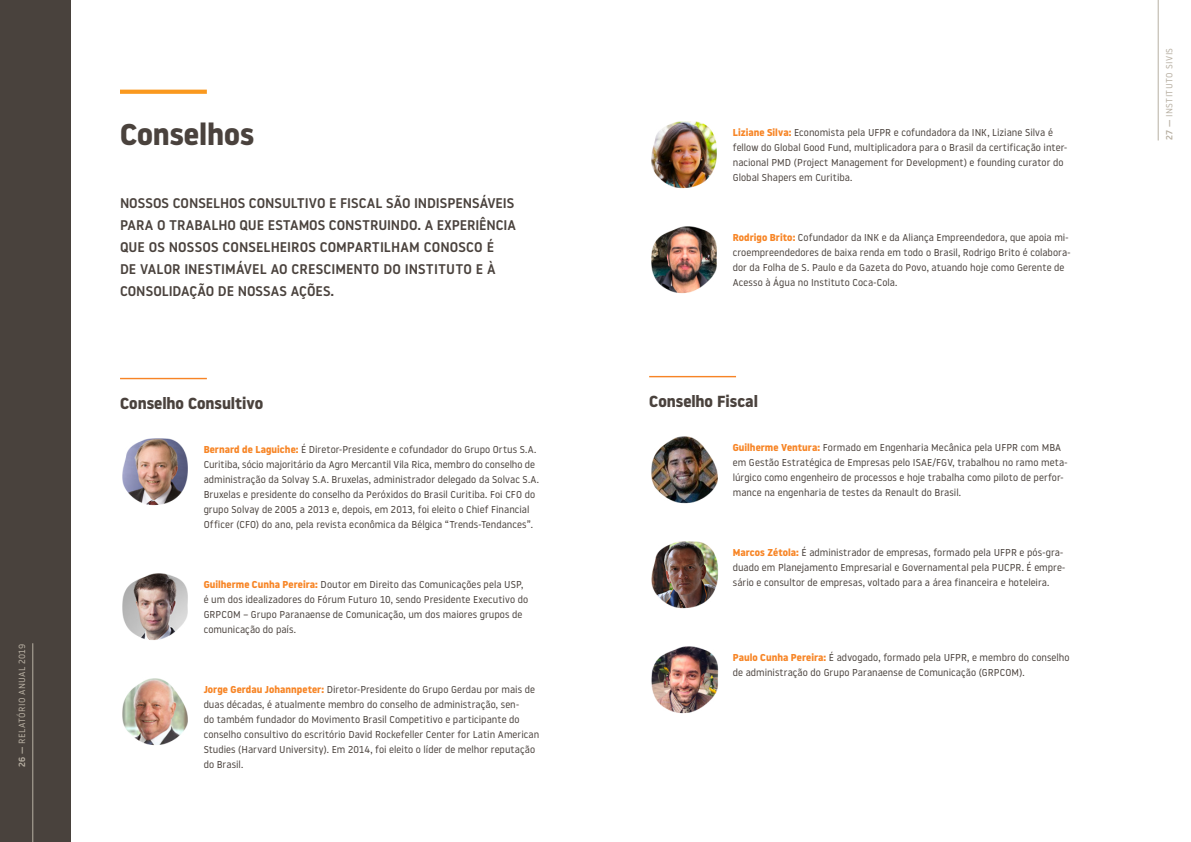
<style>
.page{position:relative;width:1191px;height:842px;background:#fff}
.page>*{position:absolute;margin:0;border:0;box-sizing:border-box;transform-origin:0 0}
.t1{font:700 30px "Noway";color:#4a423d}
.t2{font:700 16px "Noway";letter-spacing:-.005em;color:#4a423d}
.t3{font:500 14px/22px "Noway";color:#4a423d}
.t4{font:10px/15px "Noway";letter-spacing:.005em;color:#4a423d}
.t5{font:9px "Noway";letter-spacing:.04em;color:#b8b0a3}
.s1{font-weight:500}
.s2{font-weight:700;color:#f78526}
</style>
<div class="page">
<hr style="left:1157px;top:0;width:1px;height:140px;background:#b8b0a3">
<div style="left:0;top:0;width:71px;height:842px;background:#49423d"></div>
<hr style="left:32px;top:643px;width:1px;height:199px;background:#b8b0a3">
<hr style="left:120px;top:378px;width:87px;height:1px;background:#f78426">
<svg style="left:120px;top:90px;width:87px;height:4px"></svg>
<img style="left:122px;top:438px;width:66px;height:67px">
<img style="left:122px;top:573px;width:66px;height:67px">
<img style="left:122px;top:678px;width:66px;height:67px">
<hr style="left:649px;top:376px;width:87px;height:1px;background:#f78426">
<img style="left:651px;top:226px;width:66px;height:67px">
<img style="left:651px;top:121px;width:66px;height:67px">
<img style="left:651px;top:436px;width:67px;height:68px">
<img style="left:651px;top:541px;width:67px;height:68px">
<img style="left:651px;top:646px;width:68px;height:68px">
<p class="t5" style="left:16px;top:767px;width:125px;rotate:-90deg"><span class="s1">26 —</span> RELATÓRIO ANUAL 2019</p>
<h1 class="t1" style="left:120px;top:117px;width:136px">Conselhos</h1>
<p class="t3" style="left:120px;top:192px;width:397px">NOSSOS CONSELHOS CONSULTIVO E FISCAL SÃO INDISPENSÁVEIS PARA O TRABALHO QUE ESTAMOS CONSTRUINDO. A EXPERIÊNCIA QUE OS NOSSOS CONSELHEIROS COMPARTILHAM CONOSCO É<br>DE VALOR INESTIMÁVEL AO CRESCIMENTO DO INSTITUTO E À CONSOLIDAÇÃO DE NOSSAS AÇÕES.</p>
<h2 class="t2" style="left:120px;top:394px;width:145px">Conselho Consultivo</h2>
<p class="t4" style="left:204px;top:441px;width:337px"><span class="s2">Bernard de Laguiche:</span> É Diretor-Presidente e cofundador do Grupo Ortus S.A.<br>Curitiba, sócio majoritário da Agro Mercantil Vila Rica, membro do conselho de administração da Solvay S.A. Bruxelas, administrador delegado da Solvac S.A.<br>Bruxelas e presidente do conselho da Peróxidos do Brasil Curitiba. Foi CFO do grupo Solvay de 2005 a 2013 e, depois, em 2013, foi eleito o Chief Financial Officer (CFO) do ano, pela revista econômica da Bélgica “Trends-Tendances”.</p>
<p class="t4" style="left:204px;top:576px;width:326px"><span class="s2">Guilherme Cunha Pereira:</span> Doutor em Direito das Comunicações pela USP, é um dos idealizadores do Fórum Futuro 10, sendo Presidente Executivo do GRPCOM – Grupo Paranaense de Comunicação, um dos maiores grupos de comunicação do país.</p>
<p class="t4" style="left:204px;top:681px;width:337px"><span class="s2">Jorge Gerdau Johannpeter:</span> Diretor-Presidente do Grupo Gerdau por mais de duas décadas, é atualmente membro do conselho de administração, sen-<br>do também fundador do Movimento Brasil Competitivo e participante do conselho consultivo do escritório David Rockefeller Center for Latin American Studies (Harvard University). Em 2014, foi eleito o líder de melhor reputação do Brasil.</p>
<p class="t4" style="left:733px;top:124px;width:336px"><span class="s2">Liziane Silva:</span> Economista pela UFPR e cofundadora da INK, Liziane Silva é fellow do Global Good Fund, multiplicadora para o Brasil da certificação inter&shy;nacional PMD (Project Management for Development) e founding curator do Global Shapers em Curitiba.</p>
<p class="t4" style="left:733px;top:229px;width:339px"><span class="s2">Rodrigo Brito:</span> Cofundador da INK e da Aliança Empreendedora, que apoia mi&shy;croempreendedores de baixa renda em todo o Brasil, Rodrigo Brito é colabora&shy;dor da Folha de S. Paulo e da Gazeta do Povo, atuando hoje como Gerente de Acesso à Água no Instituto Coca-Cola.</p>
<h2 class="t2" style="left:649px;top:392px;width:110px">Conselho Fiscal</h2>
<p class="t4" style="left:733px;top:439px;width:336px"><span class="s2">Guilherme Ventura:</span> Formado em Engenharia Mecânica pela UFPR com MBA em Gestão Estratégica de Empresas pelo ISAE/FGV, trabalhou no ramo meta&shy;lúrgico como engenheiro de processos e hoje trabalha como piloto de perfor&shy;mance na engenharia de testes da Renault do Brasil.</p>
<p class="t4" style="left:733px;top:544px;width:334px"><span class="s2">Marcos Zétola:</span> É administrador de empresas, formado pela UFPR e pós-gra&shy;duado em Planejamento Empresarial e Governamental pela PUCPR. É empre&shy;sário e consultor de empresas, voltado para a área financeira e hoteleira.</p>
<p class="t4" style="left:733px;top:649px;width:338px"><span class="s2">Paulo Cunha Pereira:</span> É advogado, formado pela UFPR, e membro do conselho de administração do Grupo Paranaense de Comunicação (GRPCOM).</p>
<p class="t5" style="left:1163px;top:140px;width:94px;rotate:-90deg"><span class="s1">27 —</span> INSTITUTO SIVIS</p>
</div>
